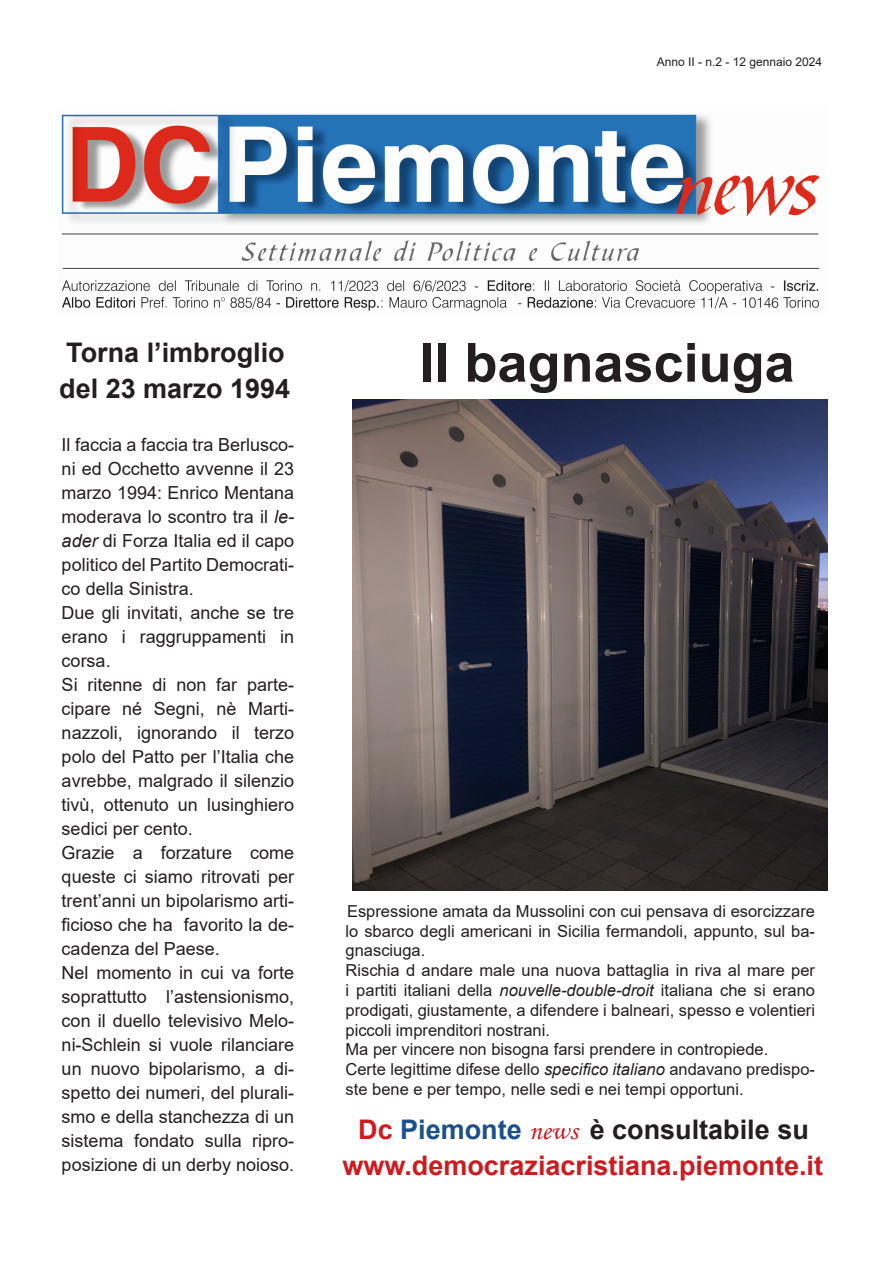
<style>
.page{position:relative;width:893px;height:1263px;background:#fff}
.page>*{position:absolute;margin:0;border:0;box-sizing:border-box;transform-origin:0 0}
.t1{font:700 54px "Arial";color:#231f20}
.t2{font:700 27px/36px "Arial";color:#231f20}
.t3{font:700 27px "Arial";color:#cf1a20}
.t4{font:18px/24px "Arial";color:#231f20;text-align:justify}
.t5{font:16.5px/19.8px "Arial";color:#231f20;text-align:justify}
.t6{font:12px "Arial";color:#231f20}
.s1{font-style:italic}
.s2{color:#cf1a20}
.s3{color:#1b508c}
.s4{font-family:"Monotype Corsiva";font-weight:400;color:#cf1a20}
</style>
<div class="page">
<img style="left:61px;top:114px;width:759px;height:197px">
<img style="left:353px;top:400px;width:474px;height:491px">
<p class="t6" style="left:657px;top:54px;width:167px">Anno II - n.2 - 12 gennaio 2024</p>
<p class="t2" style="left:59px;top:335px;width:233px">Torna l’imbroglio del 23 marzo 1994</p>
<p class="t4" style="left:62px;top:433px;width:234px">Il faccia a faccia tra Berlusco&shy;ni ed Occhetto avvenne il 23 marzo 1994: Enrico Mentana moderava lo scontro tra il <span class="s1">le&shy;ader</span> di Forza Italia ed il capo politico del Partito Democrati&shy;co della Sinistra.</p>
<p class="t4" style="left:62px;top:601px;width:234px">Due gli invitati, anche se tre erano i raggruppamenti in corsa.</p>
<p class="t4" style="left:62px;top:673px;width:234px">Si ritenne di non far parte&shy;cipare né Segni, nè Marti&shy;nazzoli, ignorando il terzo polo del Patto per l’Italia che avrebbe, malgrado il silenzio tivù, ottenuto un lusinghiero sedici per cento.</p>
<p class="t4" style="left:62px;top:841px;width:234px">Grazie a forzature come queste ci siamo ritrovati per trent’anni un bipolarismo arti&shy;ficioso che ha favorito la de&shy;cadenza del Paese.</p>
<p class="t4" style="left:62px;top:961px;width:234px">Nel momento in cui va forte soprattutto l’astensionismo, con il duello televisivo Melo&shy;ni-Schlein si vuole rilanciare un nuovo bipolarismo, a di&shy;spetto dei numeri, del plurali&shy;smo e della stanchezza di un sistema fondato sulla ripro&shy;posizione di un derby noioso.</p>
<p class="t1" style="left:419px;top:325px;width:377px">Il bagnasciuga</p>
<p class="t5" style="left:346px;top:901px;width:471px">Espressione amata da Mussolini con cui pensava di esorcizzare lo sbarco degli americani in Sicilia fermandoli, appunto, sul ba&shy;gnasciuga.</p>
<p class="t5" style="left:346px;top:960px;width:471px">Rischia d andare male una nuova battaglia in riva al mare per i partiti italiani della <span class="s1">nouvelle-double-droit</span> italiana che si erano prodigati, giustamente, a difendere i balneari, spesso e volentieri piccoli imprenditori nostrani.</p>
<p class="t5" style="left:346px;top:1039px;width:424px">Ma per vincere non bisogna farsi prendere in contropiede.</p>
<p class="t5" style="left:346px;top:1059px;width:471px">Certe legittime difese dello <span class="s1">specifico italiano</span> andavano predispo&shy;ste bene e per tempo, nelle sedi e nei tempi opportuni.</p>
<p class="t2" style="left:358px;top:1112px;width:452px"><span class="s2">Dc</span> <span class="s3">Piemonte</span> <span class="s4">news</span> è consultabile su</p>
<p class="t3" style="left:342px;top:1146px;width:482px">www.democraziacristiana.piemonte.it</p>
</div>
